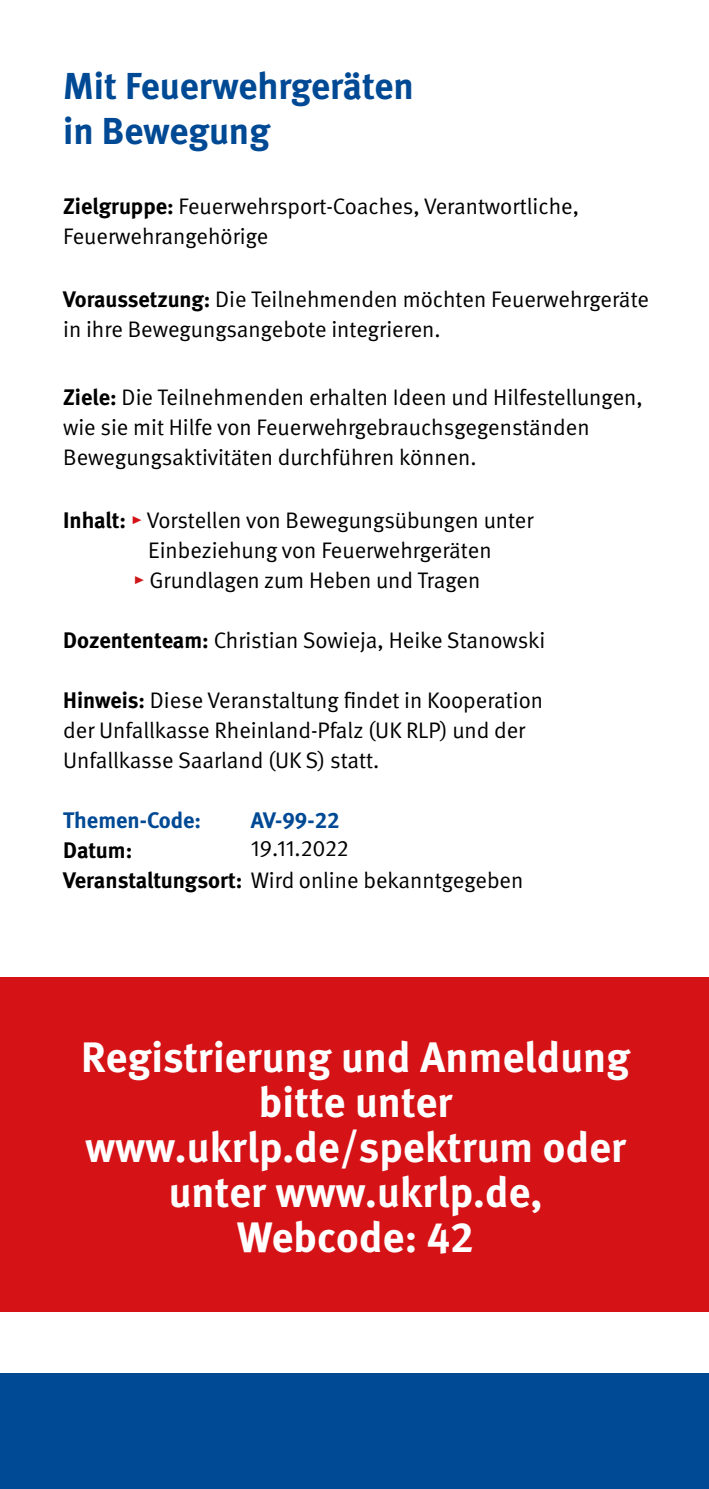
<style>
.page{position:relative;width:709px;height:1489px;background:#fff}
.page>*{position:absolute;margin:0;border:0;box-sizing:border-box;transform-origin:0 0}
.t1{font:700 42.5px/45px "DGUV Meta";letter-spacing:.005em;color:#fff;text-align:center}
.Titel_2020{font:700 37.5px/45px "DGUV Meta";color:#004994}
.Fließtext{font:22.5px/30px "DGUV Meta";color:#000}
.Titel_2020-2{font:22.5px/30px "DGUV Meta";color:#000}
.Fließtext-2{font:700 22.5px "DGUV Meta";color:#004994}
.Fließtext-3{font:700 22.5px "DGUV Meta";letter-spacing:-.005em;color:#000}
.s1{font-weight:700}
.s2{color:#d51317}
.s3{color:#cd1719}
</style>
<div class="page">
<div style="left:0;top:1373px;width:709px;height:115px;background:#004994"></div>
<div style="left:0;top:977px;width:709px;height:334px;background:#d51317"></div>
<p class="Titel_2020" style="left:63px;top:65px;width:352px">Mit Feuerwehrgeräten in Bewegung</p>
<p class="Titel_2020-2" style="left:63px;top:191px;width:517px"><span class="s1">Zielgruppe:</span> Feuerwehrsport-Coaches, Verantwortliche,<br>Feuerwehrangehörige</p>
<p class="Titel_2020-2" style="left:63px;top:285px;width:587px"><span class="s1">Voraussetzung:</span> Die Teilnehmenden möchten Feuerwehrgeräte in ihre Bewegungsangebote integrieren.</p>
<p class="Titel_2020-2" style="left:63px;top:382px;width:581px"><span class="s1">Ziele:</span> Die Teilnehmenden erhalten Ideen und Hilfestellungen, wie sie mit Hilfe von Feuerwehrgebrauchsgegenständen<br>Bewegungsaktivitäten durchführen können.</p>
<p class="Fließtext" style="left:148px;top:506px;width:387px;text-indent:-85px"><span class="s1">Inhalt:</span> <span class="s2">▸</span> Vorstellen von Bewegungsübungen unter<br>Einbeziehung von Feuerwehrgeräten</p>
<p class="Fließtext" style="left:133px;top:566px;width:348px"><span class="s3">▸</span> Grundlagen zum Heben und Tragen</p>
<p class="Fließtext" style="left:63px;top:626px;width:483px"><span class="s1">Dozententeam:</span> Christian Sowieja, Heike Stanowski</p>
<p class="Fließtext" style="left:63px;top:686px;width:481px"><span class="s1">Hinweis:</span> Diese Veranstaltung findet in Kooperation der Unfallkasse Rheinland-Pfalz (UK RLP) und der<br>Unfallkasse Saarland (UK S) statt.</p>
<p class="Fließtext-2" style="left:63px;top:807px;width:139px">Themen-Code:</p>
<p class="Fließtext-2" style="left:251px;top:807px;width:90px">AV-99-22</p>
<p class="Fließtext-3" style="left:63px;top:837px;width:71px">Datum:</p>
<p class="Fließtext" style="left:63px;top:832px;width:462px;line-height:32.5px;text-align:center">19.11.2022<br><span class="s1">Veranstaltungsort:</span> Wird online bekanntgegeben</p>
<p class="t1" style="left:81px;top:1035px;width:550px">Registrierung und Anmeldung bitte unter</p>
<p class="t1" style="left:85px;top:1125px;width:542px">www.ukrlp.de/spektrum oder unter www.ukrlp.de,</p>
<p class="t1" style="left:237px;top:1215px;width:238px">Webcode: 42</p>
</div>
